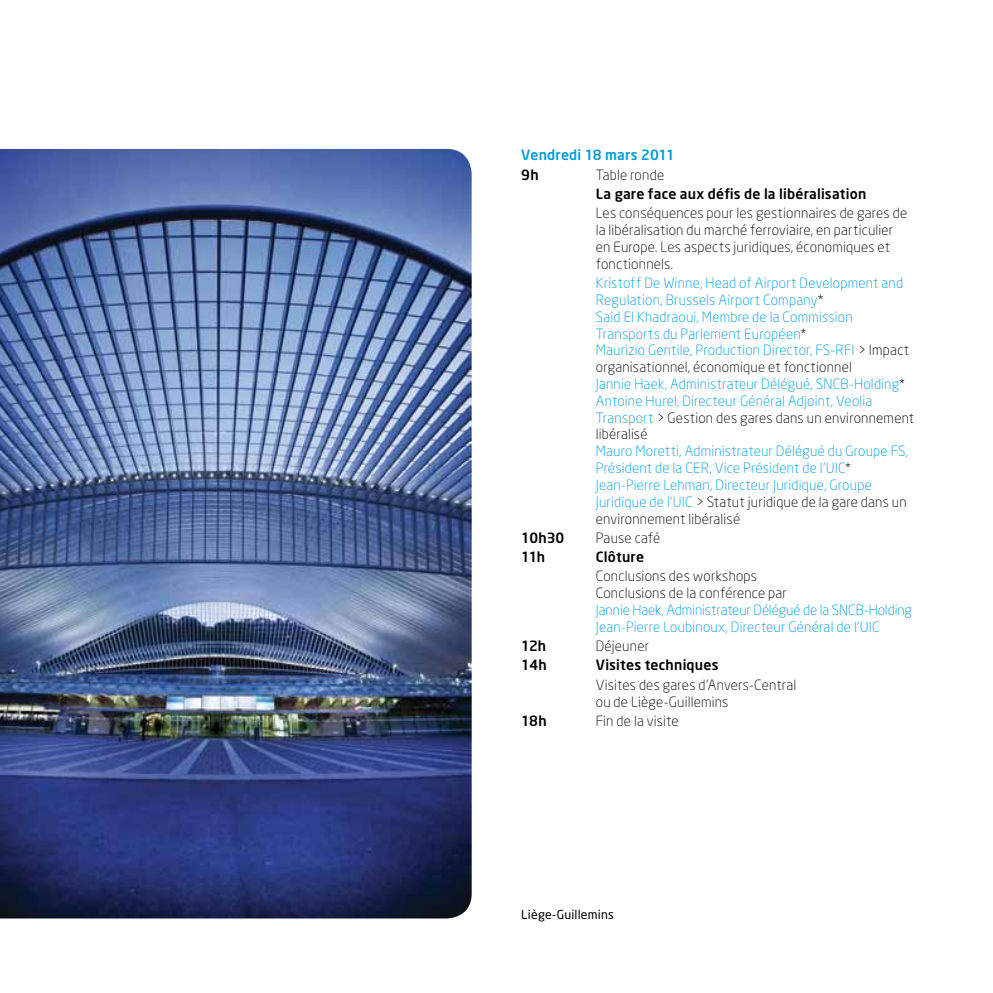
<style>
.page{position:relative;width:993px;height:993px;background:#fff}
.page>*{position:absolute;margin:0;border:0;box-sizing:border-box;transform-origin:0 0}
.t1{font:300 14px/16.8px "Neo Sans";letter-spacing:.015em;color:#009cda}
.t2{font:300 14px/16.8px "Neo Sans";letter-spacing:.015em;color:#000}
.t3{font:500 14px "Neo Sans";letter-spacing:.015em;color:#000}
.t4{font:500 14px "Neo Sans";letter-spacing:.015em;color:#009cda}
.t5{font:12.25px "Neo Sans";letter-spacing:.015em;color:#000}
.s1{color:#000}
</style>
<div class="page">
<img style="left:0;top:149px;width:471px;height:769px">
<p class="t4" style="left:521px;top:146px;width:155px">Vendredi 18 mars 2011</p>
<p class="t3" style="left:521px;top:166px;width:19px">9h</p>
<p class="t2" style="left:595px;top:166px;width:70px">Table ronde</p>
<p class="t3" style="left:595px;top:185px;width:272px">La gare face aux défis de la libéralisation</p>
<p class="t2" style="left:595px;top:205px;width:313px">Les conséquences pour les gestionnaires de gares de la libéralisation du marché ferroviaire, en particulier en Europe. Les aspects juridiques, économiques et fonctionnels.</p>
<p class="t1" style="left:595px;top:274px;width:320px">Kristoff De Winne, Head of Airport Development and Regulation, Brussels Airport Company<span class="s1">*<br></span>Said El Khadraoui, Membre de la Commission Transports du Parlement Européen<span class="s1">*<br></span>Maurizio Gentile, Production Director, FS-RFI <span class="s1">&gt; Impact organisationnel, économique et fonctionnel<br></span>Jannie Haek, Administrateur Délégué, SNCB-Holding<span class="s1">* </span>Antoine Hurel, Directeur Général Adjoint, Veolia Transport <span class="s1">&gt; Gestion des gares dans un environnement libéralisé</span></p>
<p class="t1" style="left:595px;top:442px;width:314px">Mauro Moretti, Administrateur Délégué du Groupe FS, Président de la CER, Vice Président de l’UIC<span class="s1">* </span>Jean-Pierre Lehman, Directeur Juridique, Groupe Juridique de l’UIC <span class="s1">&gt; Statut juridique de la gare dans un environnement libéralisé</span></p>
<p class="t3" style="left:521px;top:528px;width:45px">10h30</p>
<p class="t2" style="left:595px;top:529px;width:66px">Pause café</p>
<p class="t3" style="left:521px;top:548px;width:25px">11h</p>
<p class="t3" style="left:595px;top:548px;width:50px">Clôture</p>
<p class="t2" style="left:595px;top:567px;width:193px">Conclusions des workshops<br>Conclusions de la conférence par</p>
<p class="t1" style="left:595px;top:601px;width:318px">Jannie Haek, Administrateur Délégué de la SNCB-Holding<br>Jean-Pierre Loubinoux, Directeur Général de l’UIC</p>
<p class="t3" style="left:521px;top:637px;width:26px">12h</p>
<p class="t2" style="left:595px;top:637px;width:55px">Déjeuner</p>
<p class="t3" style="left:521px;top:656px;width:27px">14h</p>
<p class="t3" style="left:595px;top:656px;width:124px">Visites techniques</p>
<p class="t2" style="left:595px;top:675px;width:202px">Visites des gares d’Anvers-Central ou de Liège-Guillemins</p>
<p class="t3" style="left:521px;top:711px;width:27px">18h</p>
<p class="t2" style="left:595px;top:712px;width:84px">Fin de la visite</p>
<p class="t5" style="left:521px;top:906px;width:94px">Liège-Guillemins</p>
</div>
